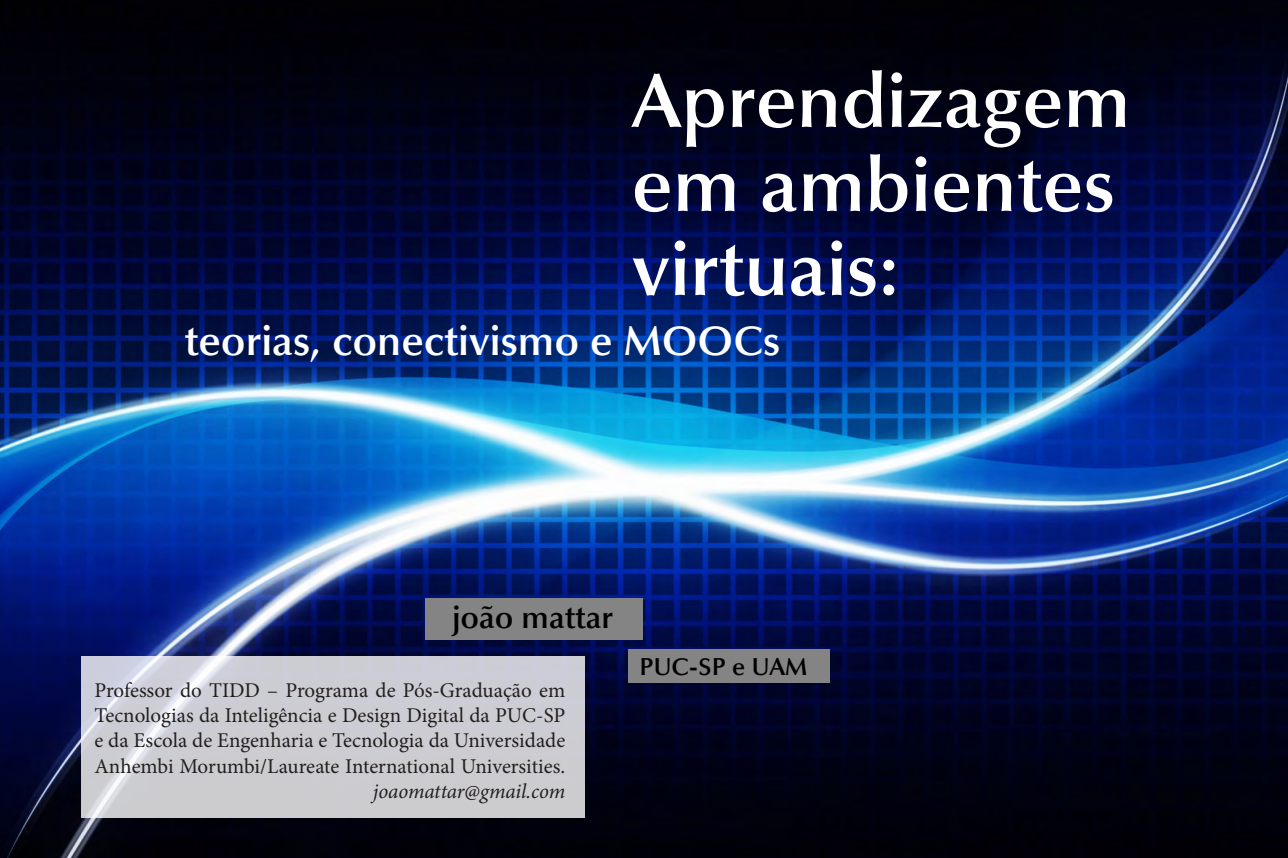
<style>
.page{position:relative;width:1288px;height:858px;background:#fff}
.page>*{position:absolute;margin:0;border:0;box-sizing:border-box;transform-origin:0 0}
.t1{font:600 77px/84px "Optima";color:#fff}
.t2{font:600 42px "Optima";color:#fff}
.t3{font:600 31.5px "Optima";color:#000}
.t4{font:600 24.5px "Optima";color:#000}
.t5{font:21px/25.2px "Minion Pro";letter-spacing:-.005em;color:#231f20;text-align:justify}
.t6{font:italic 21px "Minion Pro";letter-spacing:-.005em;color:#231f20}
</style>
<div class="page">
<img style="left:0;top:0;width:1288px;height:858px">
<div style="left:628px;top:648px;width:201px;height:34px;background:#848484"></div>
<div style="left:425px;top:598px;width:218px;height:41px;background:#848484"></div>
<svg style="left:81px;top:656px;width:504px;height:161px;background:#cdced3"></svg>
<p class="t1" style="left:632px;top:60px;width:501px">Aprendizagem em ambientes virtuais:</p>
<p class="t2" style="left:184px;top:316px;width:597px">teorias, conectivismo e MOOCs</p>
<p class="t3" style="left:452px;top:599px;width:162px">joão mattar</p>
<p class="t5" style="left:94px;top:677px;width:472px">Professor do TIDD – Programa de Pós-Graduação em Tecnologias da Inteligência e Design Digital da PUC-SP e da Escola de Engenharia e Tecnologia da Universidade Anhembi Morumbi/Laureate International Universities.</p>
<p class="t6" style="left:373px;top:776px;width:194px">joaomattar@gmail.com</p>
<p class="t4" style="left:640px;top:652px;width:169px">PUC-SP e UAM</p>
</div>
